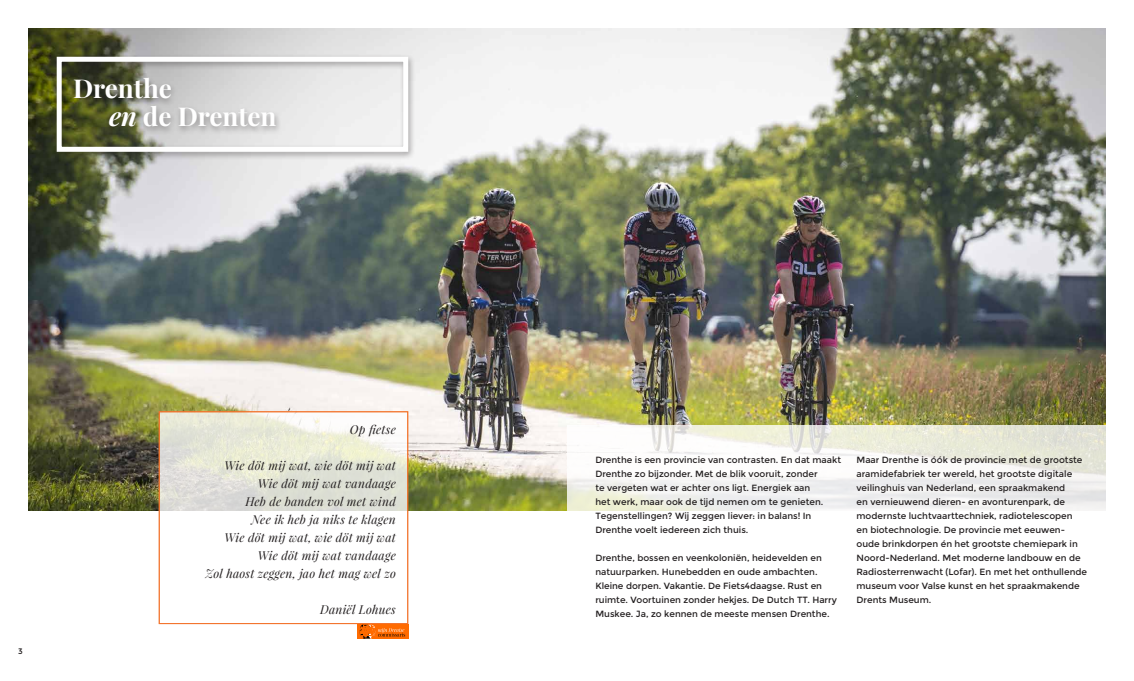
<style>
.page{position:relative;width:1134px;height:681px;background:#fff}
.page>*{position:absolute;margin:0;border:0;box-sizing:border-box;transform-origin:0 0}
.t1{font:700 26px/28px "Playfair Display";color:#fff}
.t2{font:italic 12px/18px "Playfair Display";letter-spacing:.02em;color:#231f20;text-align:right}
.t3{font:9px/14px "Montserrat";color:#231f20}
.t4{font:8px "Montserrat";color:#231f20}
.s1{font-style:italic}
</style>
<div class="page">
<img style="left:28px;top:28px;width:1078px;height:482px">
<svg style="left:567px;top:425px;width:539px;height:86px"></svg>
<div style="left:52px;top:53px;width:364px;height:107px;background:#231f20;opacity:.4"></div>
<div style="left:57px;top:57px;width:351px;height:95px;border:5px solid #fff"></div>
<svg style="left:161px;top:413px;width:245px;height:98px;background:#e6e6da"></svg>
<div style="left:357px;top:623px;width:51px;height:15px;background:#ff6b00"></div>
<svg style="left:359px;top:623px;width:46px;height:15px"></svg>
<div style="left:159px;top:411px;width:249px;height:212px;border:1px solid #f3732b"></div>
<h1 class="t1" style="left:109px;top:74px;width:169px;text-indent:-36px">Drenthe<br><span class="s1">en</span> de Drenten</h1>
<p class="t4" style="left:18px;top:646px;width:6px">3</p>
<h2 class="t2" style="left:350px;top:420px;width:47px">Op fietse</h2>
<h2 class="t2" style="left:205px;top:456px;width:192px">Wie döt mij wat, wie döt mij wat<br>Wie döt mij wat vandaage<br>Heb de banden vol met wind<br>Nee ik heb ja niks te klagen<br>Wie döt mij wat, wie döt mij wat<br>Wie döt mij wat vandaage<br>Zol haost zeggen, jao het mag wel zo</h2>
<h2 class="t2" style="left:320px;top:600px;width:77px">Daniël Lohues</h2>
<p class="t3" style="left:595px;top:452px;width:247px">Drenthe is een provincie van contrasten. En dat maakt Drenthe zo bijzonder. Met de blik vooruit, zonder<br>te vergeten wat er achter ons ligt. Energiek aan<br>het werk, maar ook de tijd nemen om te genieten.<br>Tegenstellingen? Wij zeggen liever: in balans! In Drenthe voelt iedereen zich thuis.</p>
<p class="t3" style="left:595px;top:550px;width:243px">Drenthe, bossen en veenkoloniën, heidevelden en natuurparken. Hunebedden en oude ambachten.<br>Kleine dorpen. Vakantie. De Fiets4daagse. Rust en ruimte. Voortuinen zonder hekjes. De Dutch TT. Harry Muskee. Ja, zo kennen de meeste mensen Drenthe.</p>
<p class="t3" style="left:856px;top:452px;width:232px">Maar Drenthe is óók de provincie met de grootste aramidefabriek ter wereld, het grootste digitale veilinghuis van Nederland, een spraakmakend<br>en vernieuwend dieren- en avonturenpark, de modernste luchtvaarttechniek, radiotelescopen<br>en biotechnologie. De provincie met eeuwen&shy;oude brinkdorpen én het grootste chemiepark in Noord-Nederland. Met moderne landbouw en de Radiosterrenwacht (Lofar). En met het onthullende museum voor Valse kunst en het spraakmakende Drents Museum.</p>
</div>
